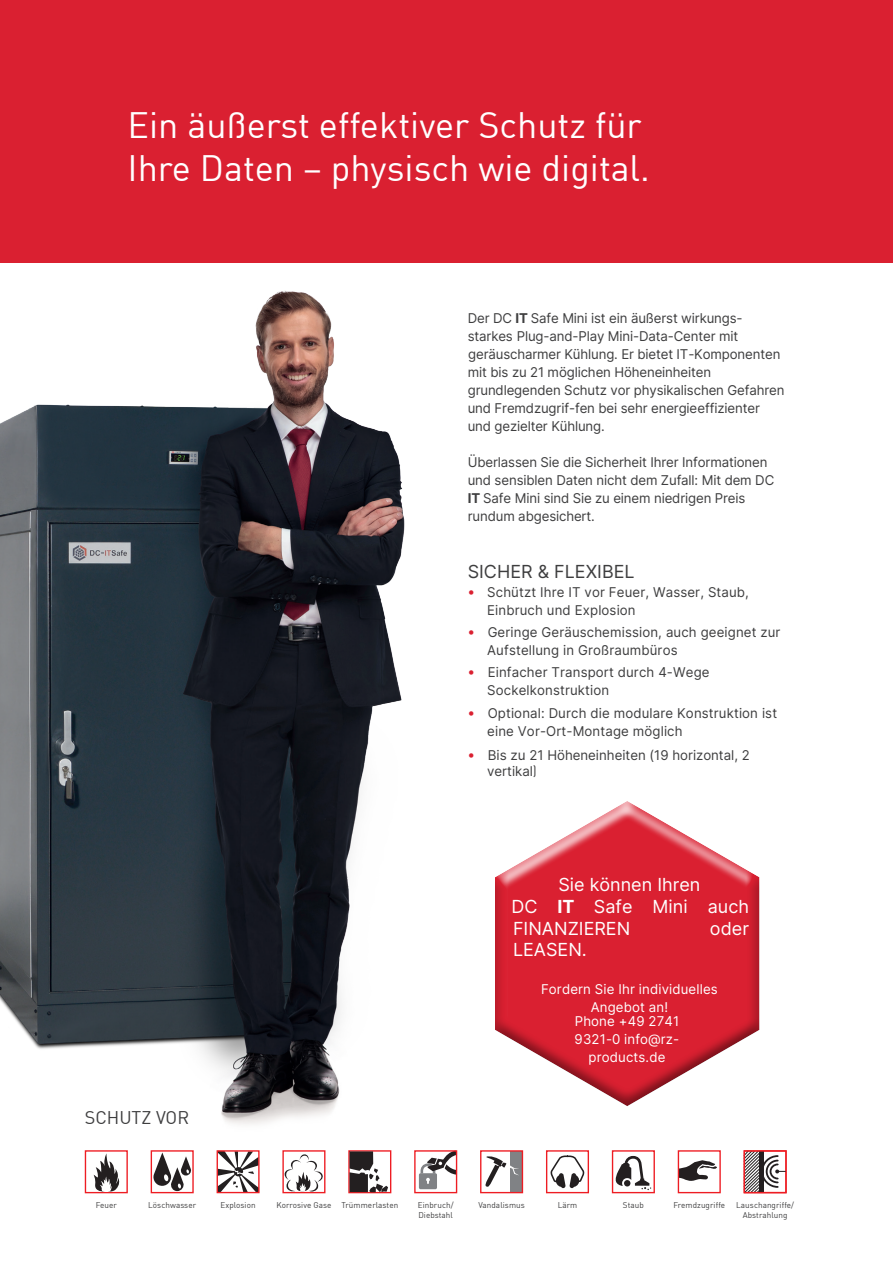
<style>
.page{position:relative;width:893px;height:1263px;background:#fff}
.page>*{position:absolute;margin:0;border:0;box-sizing:border-box;transform-origin:0 0}
.t1{font:36px/43.2px "DIN";color:#fff}
.t2{font:18px/21.6px "Inter";color:#fff}
.t3{font:18px "Inter";color:#3e3e3f}
.t4{font:18px "DIN";color:#3e3e3f}
.t5{font:13.5px/18px "Inter";letter-spacing:-.01em;color:#3e3e3f}
.t6{font:13.5px/18px "Inter";letter-spacing:.01em;color:#3e3e3f}
.t7{font:13.5px/18px "Inter";letter-spacing:.01em;color:#fff;text-align:center}
.t8{font:8.25px/10.5px "DIN";letter-spacing:.01em;color:#3e3e3f}
.s1{font-weight:700}
.s2{font-family:"DIN";color:#da2031}
.s3{font-family:"DIN"}
</style>
<div class="page">
<div style="left:0;top:0;width:893px;height:263px;background:#da2031"></div>
<div style="left:493px;top:799px;width:267px;height:219px;background:#fff;opacity:.75"></div>
<div style="left:493px;top:873px;width:267px;height:235px;background:#231f20;opacity:.75"></div>
<div style="left:85px;top:1150px;width:43px;height:43px;border:1px solid #ee1d23"></div>
<svg style="left:94px;top:1159px;width:26px;height:33px"></svg>
<div style="left:151px;top:1150px;width:43px;height:43px;border:1px solid #ee1d23"></div>
<svg style="left:152px;top:1159px;width:39px;height:32px"></svg>
<div style="left:282px;top:1150px;width:43px;height:43px;border:1px solid #ee1d23"></div>
<svg style="left:285px;top:1159px;width:39px;height:33px"></svg>
<div style="left:348px;top:1150px;width:43px;height:43px;border:1px solid #ee1d23"></div>
<svg style="left:349px;top:1159px;width:39px;height:33px"></svg>
<div style="left:419px;top:1173px;width:18px;height:16px;background:#808285;border-radius:2px"></div>
<svg style="left:419px;top:1159px;width:36px;height:24px"></svg>
<div style="left:414px;top:1150px;width:43px;height:43px;border:1px solid #ee1d23"></div>
<div style="left:510px;top:1151px;width:12px;height:41px;background:#808285"></div>
<div style="left:480px;top:1150px;width:43px;height:43px;border:1px solid #ee1d23"></div>
<svg style="left:485px;top:1156px;width:34px;height:31px"></svg>
<div style="left:546px;top:1150px;width:43px;height:43px;border:1px solid #ee1d23"></div>
<svg style="left:550px;top:1155px;width:35px;height:33px"></svg>
<div style="left:612px;top:1150px;width:43px;height:43px;border:1px solid #ee1d23"></div>
<svg style="left:615px;top:1156px;width:36px;height:34px"></svg>
<svg style="left:680px;top:1160px;width:37px;height:21px"></svg>
<div style="left:678px;top:1150px;width:43px;height:43px;border:1px solid #ee1d23"></div>
<div style="left:744px;top:1150px;width:43px;height:43px;border:1px solid #ee1d23"></div>
<svg style="left:743px;top:1150px;width:43px;height:43px"></svg>
<svg style="left:219px;top:1159px;width:39px;height:32px"></svg>
<div style="left:217px;top:1150px;width:43px;height:43px;border:1px solid #ee1d23"></div>
<img style="left:0;top:291px;width:457px;height:868px">
<h1 class="t1" style="left:128px;top:102px;width:524px">Ein äußerst effektiver Schutz für<br>Ihre Daten – physisch wie digital.</h1>
<p class="t5" style="left:468px;top:309px;width:318px">Der DC <span class="s1">IT</span> Safe Mini ist ein äußerst wirkungs&shy;starkes Plug-and-Play Mini-Data-Center mit geräuscharmer Kühlung. Er bietet IT-Komponenten mit bis zu 21 möglichen Höheneinheiten grundlegenden Schutz vor physikalischen Gefahren und Fremdzugrif-fen bei sehr energieeffizienter und gezielter Kühlung.</p>
<p class="t5" style="left:468px;top:453px;width:308px">Überlassen Sie die Sicherheit Ihrer Informationen und sensiblen Daten nicht dem Zufall: Mit dem DC <span class="s1">IT</span> Safe Mini sind Sie zu einem niedrigen Preis rundum abgesichert.</p>
<h2 class="t3" style="left:468px;top:559px;width:168px">SICHER &amp; FLEXIBEL</h2>
<p class="t6" style="left:487px;top:583px;width:263px;text-indent:-19px"><span class="s2">•</span> Schützt Ihre IT vor Feuer, Wasser, Staub,<br>Einbruch und Explosion</p>
<p class="t6" style="left:487px;top:623px;width:295px;text-indent:-19px"><span class="s2">•</span> Geringe Geräuschemission, auch geeignet zur<br>Aufstellung in Großraumbüros</p>
<p class="t6" style="left:487px;top:663px;width:224px;text-indent:-19px"><span class="s2">•</span> Einfacher Transport durch 4-Wege<br>Sockelkonstruktion</p>
<p class="t6" style="left:487px;top:703px;width:291px;text-indent:-19px"><span class="s2">•</span> Optional: Durch die modulare Konstruktion ist eine Vor-Ort-Montage möglich</p>
<p class="t5" style="left:487px;top:746px;width:264px;line-height:16.2px;text-indent:-19px"><span class="s2">•</span> Bis zu 21 Höheneinheiten (19 horizontal, 2 vertikal<span class="s3">)</span></p>
<h2 class="t2" style="left:511px;top:874px;width:239px;text-indent:47px">Sie können Ihren<br>DC <span class="s1">IT</span> Safe Mini auch<br>FINANZIEREN</h2>
<h2 class="t2" style="left:710px;top:917px;width:41px">oder</h2>
<h2 class="t4" style="left:85px;top:1106px;width:106px">SCHUTZ VOR</h2>
<h2 class="t2" style="left:513px;top:938px;width:75px">LEASEN.</h2>
<p class="t7" style="left:541px;top:980px;width:178px">Fordern Sie Ihr individuelles<br>Angebot an!</p>
<p class="t7" style="left:575px;top:1012px;width:106px">Phone +49 2741<br>9321-0 info@rz&shy;products.de</p>
<p class="t8" style="left:96px;top:1199px;width:23px">Feuer</p>
<p class="t8" style="left:148px;top:1199px;width:49px">Löschwasser</p>
<p class="t8" style="left:276px;top:1199px;width:123px">Korrosive Gase Trümmerlasten</p>
<p class="t8" style="left:418px;top:1199px;width:37px">Einbruch/<br>Diebstahl</p>
<p class="t8" style="left:478px;top:1199px;width:48px">Vandalismus</p>
<p class="t8" style="left:558px;top:1199px;width:21px">Lärm</p>
<p class="t8" style="left:623px;top:1199px;width:22px">Staub</p>
<p class="t8" style="left:673px;top:1199px;width:53px">Fremdzugriffe</p>
<p class="t8" style="left:736px;top:1199px;width:59px;text-align:center">Lauschangriffe/<br>Abstrahlung</p>
<p class="t8" style="left:220px;top:1199px;width:37px">Explosion</p>
</div>
